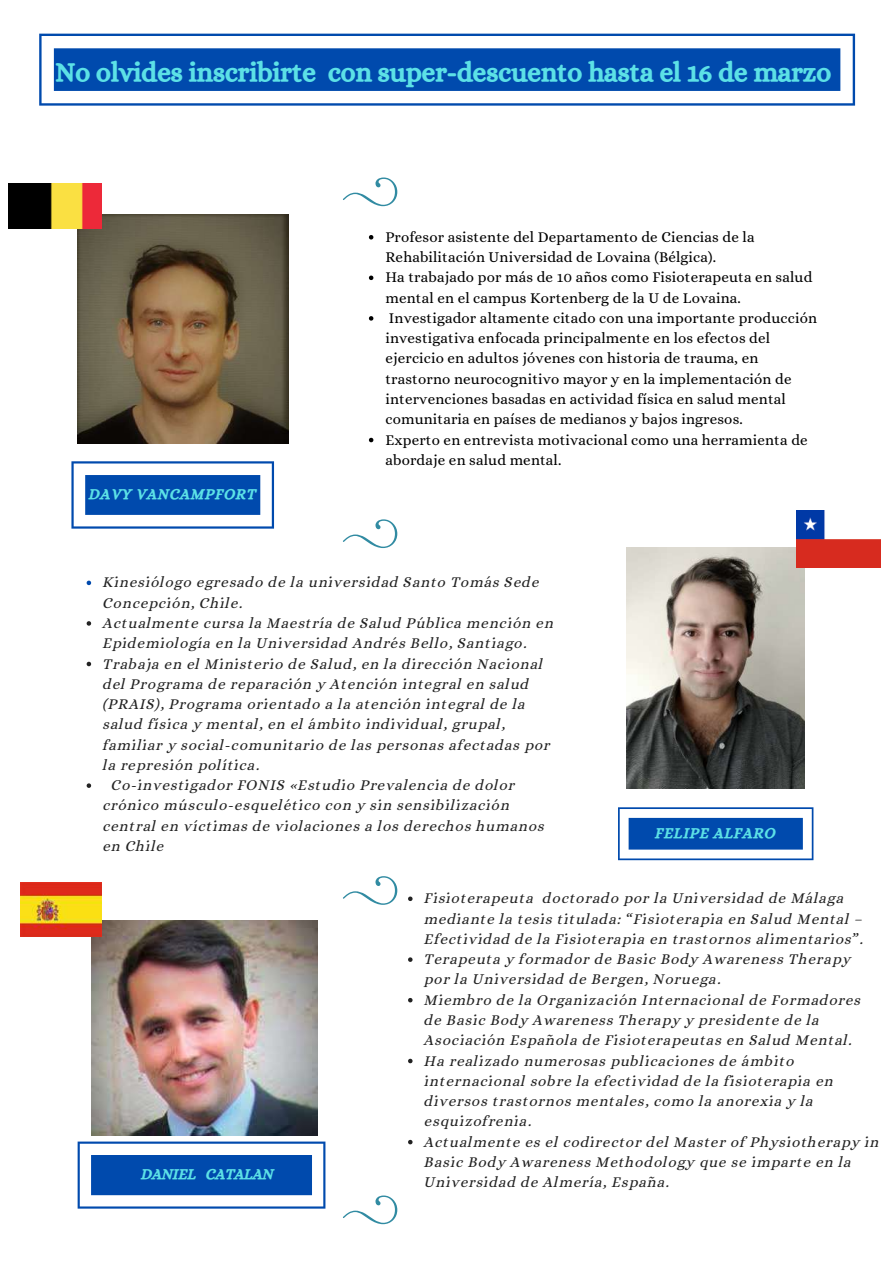
<style>
.page{position:relative;width:894px;height:1264px;background:#fff}
.page>*{position:absolute;margin:0;border:0;box-sizing:border-box;transform-origin:0 0}
.t1{font:27px "CA Generated";color:#5ce1e6}
.t2{font:15px/20.2px "CA Generated";letter-spacing:.06em;color:#222}
.t3{font:15px/20.2px "Alice";letter-spacing:.01em;color:#000}
.t4{font:15px "CA Generated";letter-spacing:.06em;color:#5ce1e6}
.t5{font:15px "CA Generated";color:#5ce1e6}
</style>
<div class="page">
<img style="left:78px;top:215px;width:210px;height:228px">
<svg style="left:618px;top:807px;width:195px;height:53px"></svg>
<svg style="left:78px;top:1141px;width:247px;height:67px"></svg>
<svg style="left:71px;top:461px;width:203px;height:67px"></svg>
<img style="left:9px;top:183px;width:12px;height:45px">
<img style="left:21px;top:183px;width:81px;height:45px">
<img style="left:626px;top:548px;width:178px;height:240px">
<svg style="left:87px;top:580px;width:4px;height:5px"></svg>
<svg style="left:87px;top:621px;width:4px;height:4px"></svg>
<svg style="left:87px;top:661px;width:4px;height:5px"></svg>
<svg style="left:87px;top:783px;width:4px;height:5px"></svg>
<img style="left:795px;top:511px;width:85px;height:56px">
<svg style="left:343px;top:177px;width:54px;height:29px"></svg>
<svg style="left:343px;top:519px;width:54px;height:29px"></svg>
<svg style="left:343px;top:876px;width:54px;height:28px"></svg>
<svg style="left:343px;top:1195px;width:54px;height:29px"></svg>
<img style="left:92px;top:920px;width:225px;height:215px">
<svg style="left:369px;top:235px;width:4px;height:4px"></svg>
<svg style="left:369px;top:275px;width:4px;height:5px"></svg>
<svg style="left:369px;top:316px;width:4px;height:4px"></svg>
<svg style="left:369px;top:438px;width:4px;height:4px"></svg>
<svg style="left:408px;top:896px;width:4px;height:5px"></svg>
<svg style="left:408px;top:957px;width:4px;height:4px"></svg>
<svg style="left:408px;top:998px;width:4px;height:4px"></svg>
<svg style="left:408px;top:1058px;width:4px;height:5px"></svg>
<svg style="left:408px;top:1139px;width:4px;height:5px"></svg>
<img style="left:21px;top:882px;width:81px;height:54px">
<svg style="left:39px;top:34px;width:815px;height:72px;fill:#004aad"></svg>
<h1 class="t1" style="left:55px;top:57px;width:777px">No olvides inscribirte con super-descuento hasta el 16 de marzo</h1>
<p class="t4" style="left:89px;top:485px;width:168px">DAVY VANCAMPFORT</p>
<p class="t3" style="left:385px;top:226px;width:433px">Profesor asistente del Departamento de Ciencias de la Rehabilitación Universidad de Lovaina (Bélgica).<br>Ha trabajado por más de 10 años como Fisioterapeuta en salud mental en el campus Kortenberg de la U de Lovaina.<br>Investigador altamente citado con una importante producción investigativa enfocada principalmente en los efectos del ejercicio en adultos jóvenes con historia de trauma, en trastorno neurocognitivo mayor y en la implementación de intervenciones basadas en actividad física en salud mental comunitaria en países de medianos y bajos ingresos.<br>Experto en entrevista motivacional como una herramienta de abordaje en salud mental.</p>
<p class="t2" style="left:103px;top:572px;width:437px">Kinesiólogo egresado de la universidad Santo Tomás Sede</p>
<p class="t2" style="left:103px;top:592px;width:141px">Concepción, Chile.</p>
<p class="t2" style="left:103px;top:612px;width:452px">Actualmente cursa la Maestría de Salud Pública mención en</p>
<p class="t2" style="left:103px;top:633px;width:425px">Epidemiología en la Universidad Andrés Bello, Santiago.</p>
<p class="t2" style="left:103px;top:653px;width:441px">Trabaja en el Ministerio de Salud, en la dirección Nacional</p>
<p class="t2" style="left:103px;top:673px;width:427px">del Programa de reparación y Atención integral en salud</p>
<p class="t2" style="left:103px;top:694px;width:423px">(PRAIS), Programa orientado a la atención integral de la</p>
<p class="t2" style="left:103px;top:714px;width:403px">salud física y mental, en el ámbito individual, grupal,</p>
<p class="t2" style="left:103px;top:734px;width:448px">familiar y social-comunitario de las personas afectadas por</p>
<p class="t2" style="left:103px;top:754px;width:158px">la represión política.</p>
<p class="t2" style="left:112px;top:775px;width:405px">Co-investigador FONIS «Estudio Prevalencia de dolor</p>
<p class="t2" style="left:103px;top:795px;width:408px">crónico músculo-esquelético con y sin sensibilización</p>
<p class="t2" style="left:103px;top:815px;width:443px">central en víctimas de violaciones a los derechos humanos</p>
<p class="t2" style="left:103px;top:835px;width:62px">en Chile</p>
<p class="t4" style="left:655px;top:824px;width:122px">FELIPE ALFARO</p>
<p class="t5" style="left:141px;top:1165px;width:134px">DANIEL CATALAN</p>
<p class="t2" style="left:424px;top:888px;width:456px">Fisioterapeuta doctorado por la Universidad de Málaga mediante la tesis titulada: “Fisioterapia en Salud Mental – Efectividad de la Fisioterapia en trastornos alimentarios”.<br>Terapeuta y formador de Basic Body Awareness Therapy por la Universidad de Bergen, Noruega.<br>Miembro de la Organización Internacional de Formadores de Basic Body Awareness Therapy y presidente de la Asociación Española de Fisioterapeutas en Salud Mental.<br>Ha realizado numerosas publicaciones de ámbito internacional sobre la efectividad de la fisioterapia en diversos trastornos mentales, como la anorexia y la esquizofrenia.<br>Actualmente es el codirector del Master of Physiotherapy in Basic Body Awareness Methodology que se imparte en la Universidad de Almería, España.</p>
</div>
